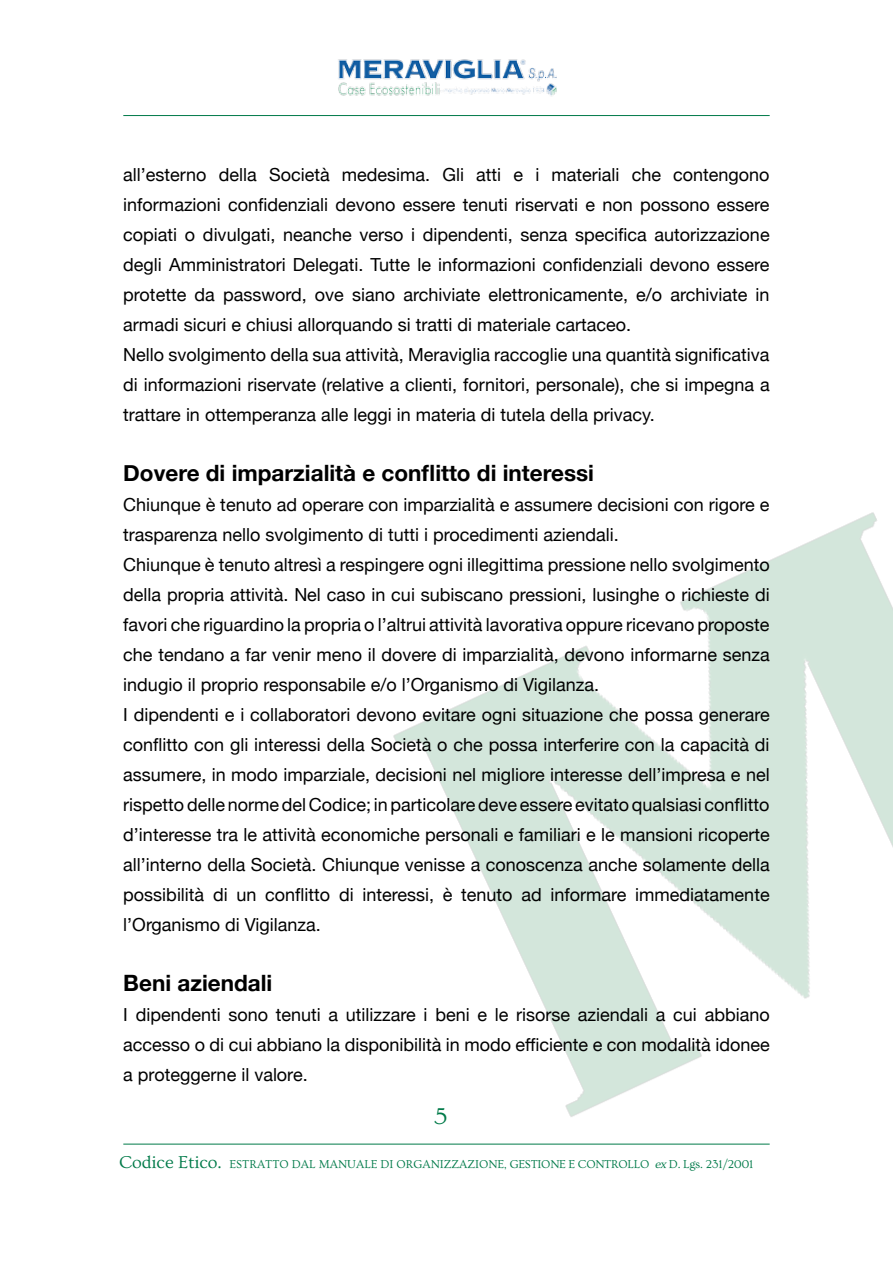
<style>
.page{position:relative;width:893px;height:1263px;background:#fff}
.page>*{position:absolute;margin:0;border:0;box-sizing:border-box;transform-origin:0 0}
.t1{font:24px "Ovo";color:#007a49}
.t2{font:700 22.5px "Helvetica Neue";color:#000}
.t3{font:18px/30px "Helvetica Neue";color:#000}
.t4{font:12px "Ovo";color:#007a49}
.s1{font-size:18px}
.s2{font-style:italic}
</style>
<div class="page">
<img style="left:338px;top:59px;width:219px;height:37px">
<hr style="left:123px;top:115px;width:647px;height:1px;background:#007a49">
<hr style="left:123px;top:1144px;width:647px;height:1px;background:#007a49">
<img style="left:334px;top:512px;width:559px;height:633px">
<p class="t3" style="left:123px;top:158px;width:648px">all’esterno della Società medesima. Gli atti e i materiali che contengono informazioni confidenziali devono essere tenuti riservati e non possono essere copiati o divulgati, neanche verso i dipendenti, senza specifica autorizzazione degli Amministratori Delegati. Tutte le informazioni confidenziali devono essere protette da password, ove siano archiviate elettronicamente, e/o archiviate in armadi sicuri e chiusi allorquando si tratti di materiale cartaceo.<br>Nello svolgimento della sua attività, Meraviglia raccoglie una quantità significativa di informazioni riservate (relative a clienti, fornitori, personale), che si impegna a trattare in ottemperanza alle leggi in materia di tutela della privacy.</p>
<p class="t2" style="left:123px;top:452px;width:472px">Dovere di imparzialità e conflitto di interessi</p>
<p class="t3" style="left:123px;top:488px;width:648px">Chiunque è tenuto ad operare con imparzialità e assumere decisioni con rigore e trasparenza nello svolgimento di tutti i procedimenti aziendali.<br>Chiunque è tenuto altresì a respingere ogni illegittima pressione nello svolgimento della propria attività. Nel caso in cui subiscano pressioni, lusinghe o richieste di favori che riguardino la propria o l’altrui attività lavorativa oppure ricevano proposte che tendano a far venir meno il dovere di imparzialità, devono informarne senza indugio il proprio responsabile e/o l’Organismo di Vigilanza.<br>I dipendenti e i collaboratori devono evitare ogni situazione che possa generare conflitto con gli interessi della Società o che possa interferire con la capacità di assumere, in modo imparziale, decisioni nel migliore interesse dell’impresa e nel rispetto delle norme del Codice; in particolare deve essere evitato qualsiasi conflitto d’interesse tra le attività economiche personali e familiari e le mansioni ricoperte all’interno della Società. Chiunque venisse a conoscenza anche solamente della possibilità di un conflitto di interessi, è tenuto ad informare immediatamente l’Organismo di Vigilanza.</p>
<p class="t2" style="left:123px;top:962px;width:151px">Beni aziendali</p>
<p class="t3" style="left:123px;top:998px;width:648px;text-align:justify">I dipendenti sono tenuti a utilizzare i beni e le risorse aziendali a cui abbiano accesso o di cui abbiano la disponibilità in modo efficiente e con modalità idonee a proteggerne il valore.</p>
<h1 class="t1" style="left:434px;top:1103px;width:15px">5</h1>
<p class="t4" style="left:119px;top:1157px;width:636px"><span class="s1">CODICE ETICO.</span> ESTRATTO DAL MANUALE DI ORGANIZZAZIONE, GESTIONE E CONTROLLO <span class="s2">ex</span>D. LGS. 231/2001</p>
</div>
